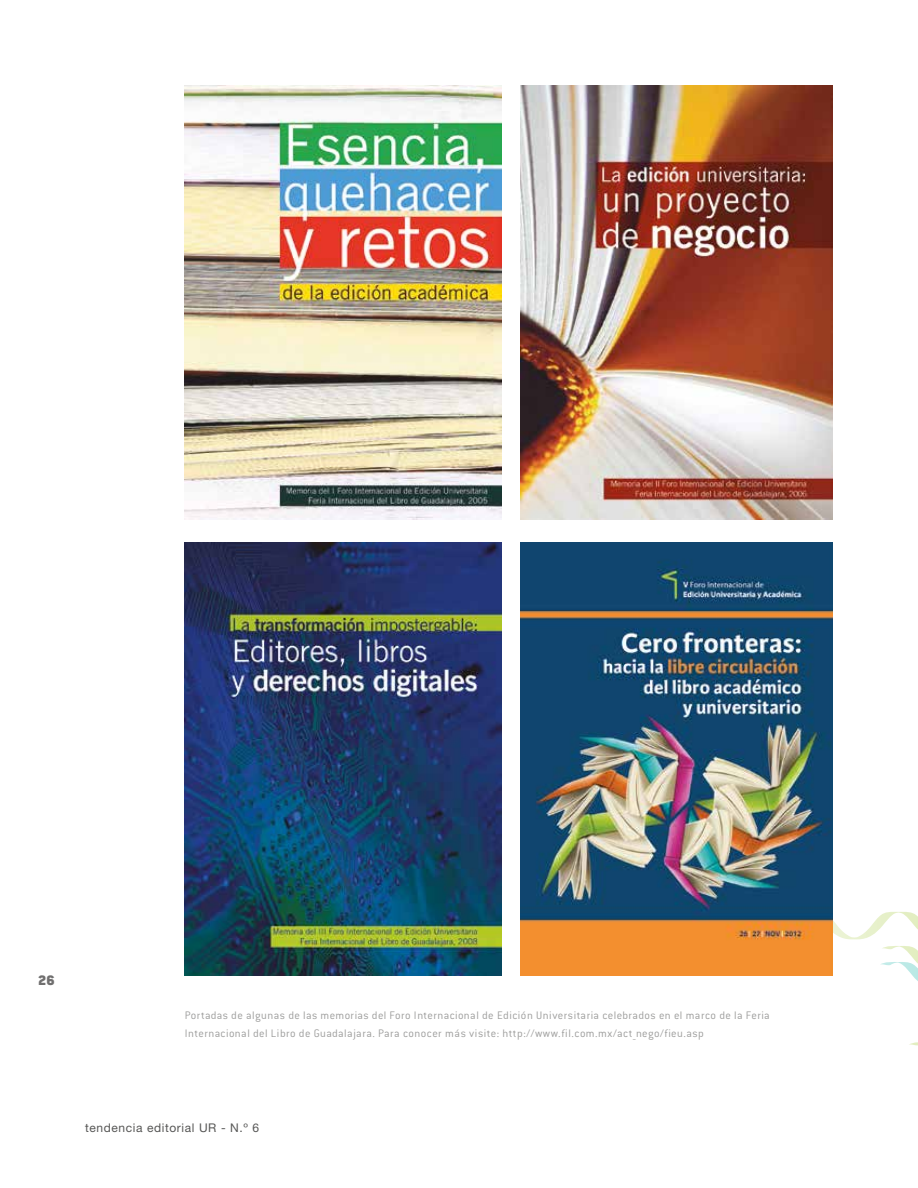
<style>
.page{position:relative;width:918px;height:1188px;background:#fff}
.page>*{position:absolute;margin:0;border:0;box-sizing:border-box;transform-origin:0 0}
.t1{font:900 15px "Conduit ITC Std";color:#706f6f}
.t2{font:300 12px/18px "Conduit ITC Std";letter-spacing:.035em;color:#9d9d9c}
.t3{font:12px "Helvetica Neue LT Std";letter-spacing:.05em;color:#575756}
</style>
<div class="page">
<svg style="left:520px;top:901px;width:398px;height:145px"></svg>
<img style="left:185px;top:85px;width:317px;height:434px">
<img style="left:185px;top:542px;width:317px;height:434px">
<img style="left:520px;top:85px;width:313px;height:434px">
<img style="left:521px;top:542px;width:312px;height:434px">
<p class="t1" style="left:38px;top:972px;width:18px">26</p>
<p class="t2" style="left:185px;top:1006px;width:586px">Portadas de algunas de las memorias del Foro Internacional de Edición Universitaria celebrados en el marco de la Feria<br>Internacional del Libro de Guadalajara. Para conocer más visite: http://www.fil.com.mx/act_nego/fieu.asp</p>
<p class="t3" style="left:85px;top:1121px;width:176px">tendencia editorial UR - N.º 6</p>
</div>
